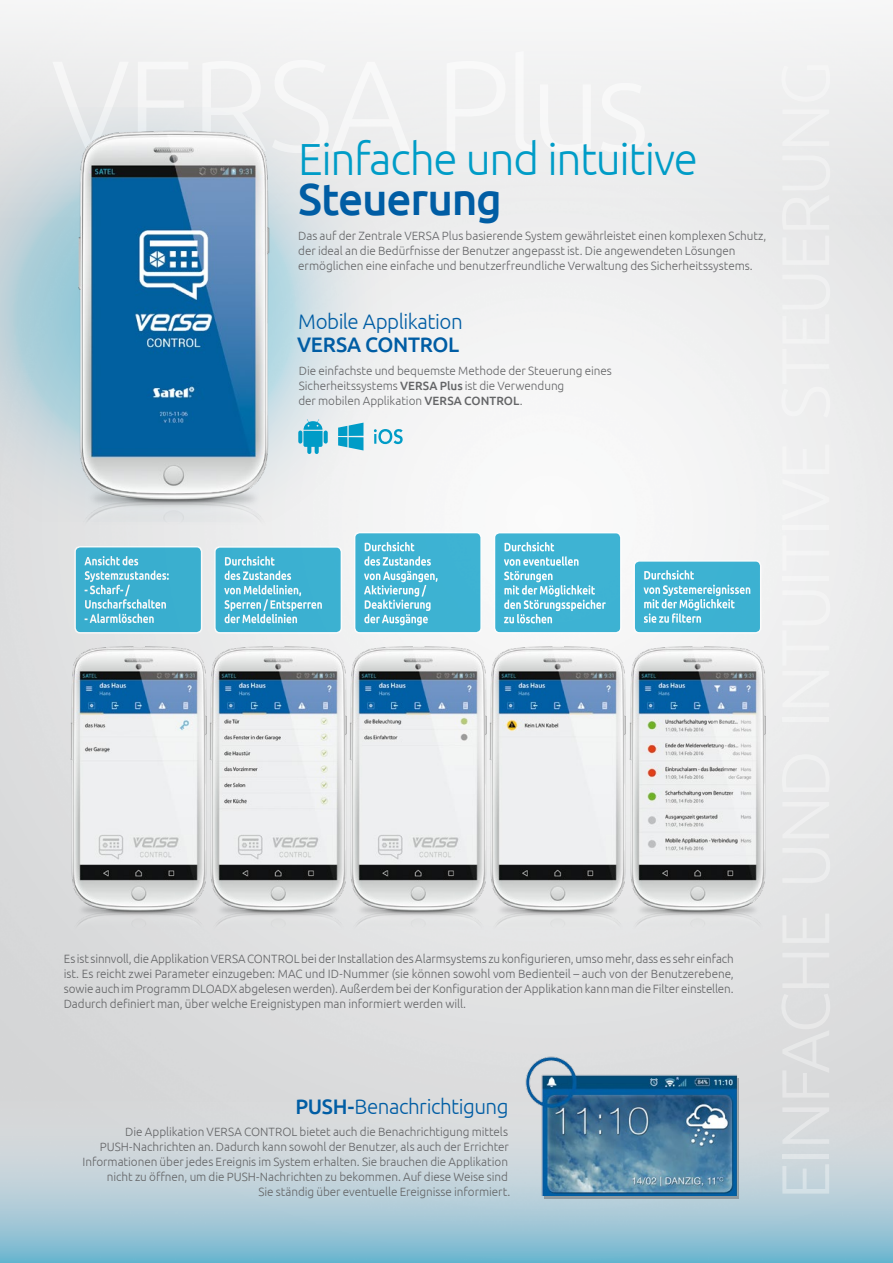
<style>
.page{position:relative;width:893px;height:1263px;background:#fff}
.page>*{position:absolute;margin:0;border:0;box-sizing:border-box;transform-origin:0 0}
.t1{font:300 45px "Ubuntu";letter-spacing:-.03em;color:#009cc7}
.t2{font:500 45px "Ubuntu";letter-spacing:-.03em;color:#005da4}
.t3{font:300 21px "Ubuntu";letter-spacing:-.025em;color:#005da4}
.t4{font:500 21px "Ubuntu";letter-spacing:-.015em;color:#005da4}
.t5{font:300 12px/15px "Ubuntu";letter-spacing:-.005em;color:#646567}
.t6{font:700 12px/14.4px "Ubuntu";letter-spacing:-.01em;color:#fff;scale:.84 1}
.s1{font-weight:500}
</style>
<div class="page">
<svg style="left:0;top:1094px;width:893px;height:169px;background:#b4cdd8"></svg>
<div style="left:0;top:0;width:893px;height:224px;background:#eff0f0"></div>
<div style="left:544px;top:1078px;width:194px;height:121px;background:#8f9aa0"></div>
<img style="left:510px;top:1043px;width:258px;height:153px">
<svg style="left:0;top:120px;width:392px;height:401px"></svg>
<img style="left:62px;top:640px;width:139px;height:306px">
<img style="left:495px;top:640px;width:126px;height:306px">
<img style="left:355px;top:640px;width:140px;height:306px">
<img style="left:201px;top:640px;width:154px;height:306px">
<img style="left:621px;top:640px;width:153px;height:306px">
<img style="left:20px;top:108px;width:296px;height:453px">
<svg style="left:338px;top:423px;width:25px;height:27px"></svg>
<svg style="left:298px;top:419px;width:30px;height:35px"></svg>
<svg style="left:374px;top:429px;width:29px;height:15px"></svg>
<div style="left:634px;top:561px;width:127px;height:72px;background:#3db2d2;border-radius:5px"></div>
<div style="left:633px;top:560px;width:128px;height:74px;border:2px solid #fff;border-radius:5px"></div>
<div style="left:215px;top:547px;width:126px;height:86px;background:#3bb0d0;border-radius:5px"></div>
<div style="left:214px;top:546px;width:128px;height:88px;border:2px solid #fff;border-radius:5px"></div>
<div style="left:75px;top:547px;width:127px;height:86px;background:#39aecf;border-radius:5px"></div>
<div style="left:74px;top:546px;width:128px;height:88px;border:2px solid #fff;border-radius:5px"></div>
<div style="left:355px;top:533px;width:126px;height:100px;background:#3db2d2;border-radius:5px"></div>
<div style="left:354px;top:532px;width:128px;height:102px;border:2px solid #fff;border-radius:5px"></div>
<div style="left:494px;top:533px;width:127px;height:100px;background:#3eb3d3;border-radius:5px"></div>
<div style="left:494px;top:532px;width:128px;height:102px;border:2px solid #fff;border-radius:5px"></div>
<h1 class="t1" style="left:298px;top:132px;width:401px">Einfache und intuitive</h1>
<h1 class="t2" style="left:298px;top:171px;width:205px">Steuerung</h1>
<p class="t5" style="left:298px;top:227px;width:470px">Das auf der Zentrale VERSA Plus basierende System gewährleistet einen komplexen Schutz, der ideal an die Bedürfnisse der Benutzer angepasst ist. Die angewendeten Lösungen ermöglichen eine einfache und benutzerfreundliche Verwaltung des Sicherheitssystems.</p>
<p class="t6" style="left:84px;top:554px;width:102px">Ansicht des<br>Systemzustandes:</p>
<p class="t6" style="left:84px;top:582px;width:99px">- Scharf- /<br>Unscharfschalten</p>
<p class="t6" style="left:84px;top:611px;width:85px">- Alarmlöschen</p>
<h2 class="t3" style="left:298px;top:309px;width:166px">Mobile Applikation</h2>
<h2 class="t4" style="left:297px;top:331px;width:164px">VERSA CONTROL</h2>
<p class="t5" style="left:298px;top:362px;width:315px">Die einfachste und bequemste Methode der Steuerung eines<br>Sicherheitssystems <span class="s1">VERSA Plus</span> ist die Verwendung<br>der mobilen Applikation <span class="s1">VERSA CONTROL</span>.</p>
<p class="t6" style="left:224px;top:554px;width:119px">Durchsicht<br>des Zustandes<br>von Meldelinien,<br>Sperren / Entsperren der Meldelinien</p>
<p class="t6" style="left:364px;top:539px;width:90px">Durchsicht<br>des Zustandes von Ausgängen,<br>Aktivierung /<br>Deaktivierung der Ausgänge</p>
<p class="t6" style="left:504px;top:540px;width:123px">Durchsicht<br>von eventuellen<br>Störungen<br>mit der Möglichkeit den Störungsspeicher zu löschen</p>
<p class="t6" style="left:643px;top:568px;width:130px">Durchsicht<br>von Systemereignissen mit der Möglichkeit sie zu filtern</p>
<p class="t5" style="left:64px;top:951px;width:672px;text-align:justify">Es ist sinnvoll, die Applikation VERSA CONTROL bei der Installation des Alarmsystems zu konfigurieren, umso mehr, dass es sehr einfach ist. Es reicht zwei Parameter einzugeben: MAC und ID-Nummer (sie können sowohl vom Bedienteil – auch von der Benutzerebene, sowie auch im Programm DLOADX abgelesen werden). Außerdem bei der Konfiguration der Applikation kann man die Filter einstellen.<br>Dadurch definiert man, über welche Ereignistypen man informiert werden will.</p>
<h2 class="t3" style="left:295px;top:1093px;width:215px"><span class="s1">PUSH-</span>Benachrichtigung</h2>
<p class="t5" style="left:83px;top:1124px;width:429px;text-align:right">Die Applikation VERSA CONTROL bietet auch die Benachrichtigung mittels PUSH-Nachrichten an. Dadurch kann sowohl der Benutzer, als auch der Errichter Informationen über jedes Ereignis im System erhalten. Sie brauchen die Applikation nicht zu öffnen, um die PUSH-Nachrichten zu bekommen. Auf diese Weise sind<br>Sie ständig über eventuelle Ereignisse informiert.</p>
</div>
